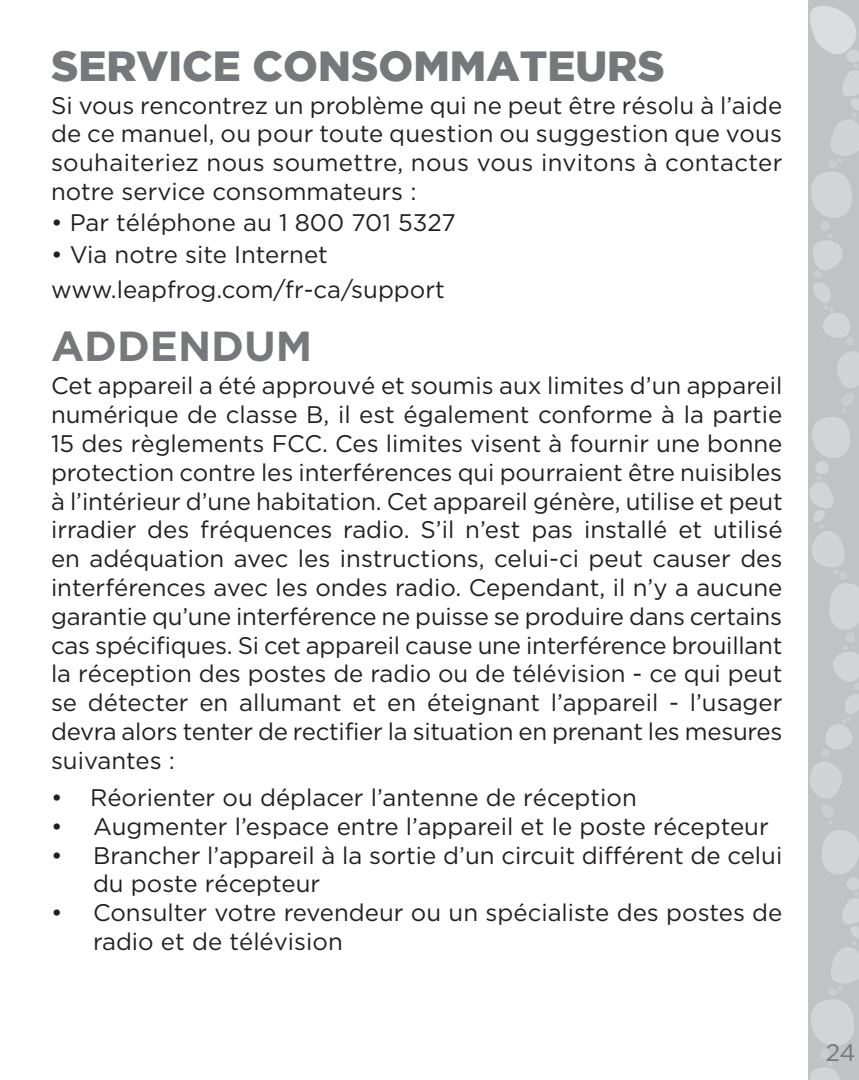
<style>
.page{position:relative;width:859px;height:1080px;background:#fff}
.page>*{position:absolute;margin:0;border:0;box-sizing:border-box;transform-origin:0 0}
.t1{font:900 42px "Gotham";color:#76787b}
.t2{font:700 42px "Gotham";color:#76787b}
.t3{font:24px/28.8px "Gotham";color:#231f20}
.t4{font:24px "Gotham HTF";color:#76787b}
</style>
<div class="page">
<svg style="left:808px;top:0;width:51px;height:1080px;background:#c7c8ca"></svg>
<h1 class="t1" style="left:51px;top:41px;width:615px">SERVICE CONSOMMATEURS</h1>
<p class="t3" style="left:51px;top:90px;width:733px;text-align:justify">Si vous rencontrez un problème qui ne peut être résolu à l’aide de ce manuel, ou pour toute question ou suggestion que vous souhaiteriez nous soumettre, nous vous invitons à contacter notre service consommateurs :</p>
<p class="t3" style="left:51px;top:208px;width:406px">• Par téléphone au 1 800 701 5327</p>
<p class="t3" style="left:51px;top:236px;width:395px;line-height:35.4px">• Via notre site Internet www.leapfrog.com/fr-ca/support</p>
<h1 class="t2" style="left:51px;top:322px;width:263px">ADDENDUM</h1>
<p class="t3" style="left:51px;top:371px;width:733px;text-align:justify">Cet appareil a été approuvé et soumis aux limites d’un appareil numérique de classe B, il est également conforme à la partie 15 des règlements FCC. Ces limites visent à fournir une bonne protection contre les interférences qui pourraient être nuisibles à l’intérieur d’une habitation. Cet appareil génère, utilise et peut irradier des fréquences radio. S’il n’est pas installé et utilisé en adéquation avec les instructions, celui-ci peut causer des interférences avec les ondes radio. Cependant, il n’y a aucune garantie qu’une interférence ne puisse se produire dans certains cas spécifiques. Si cet appareil cause une interférence brouillant la réception des postes de radio ou de télévision - ce qui peut se détecter en allumant et en éteignant l’appareil - l’usager devra alors tenter de rectifier la situation en prenant les mesures suivantes :</p>
<p class="t3" style="left:51px;top:783px;width:587px">• Réorienter ou déplacer l’antenne de réception</p>
<p class="t3" style="left:51px;top:812px;width:719px">• Augmenter l’espace entre l’appareil et le poste récepteur</p>
<p class="t3" style="left:93px;top:840px;width:691px;text-indent:-42px">• Brancher l’appareil à la sortie d’un circuit différent de celui du poste récepteur</p>
<p class="t3" style="left:93px;top:898px;width:691px;text-indent:-42px">• Consulter votre revendeur ou un spécialiste des postes de radio et de télévision</p>
<p class="t4" style="left:826px;top:1039px;width:31px">24</p>
</div>
